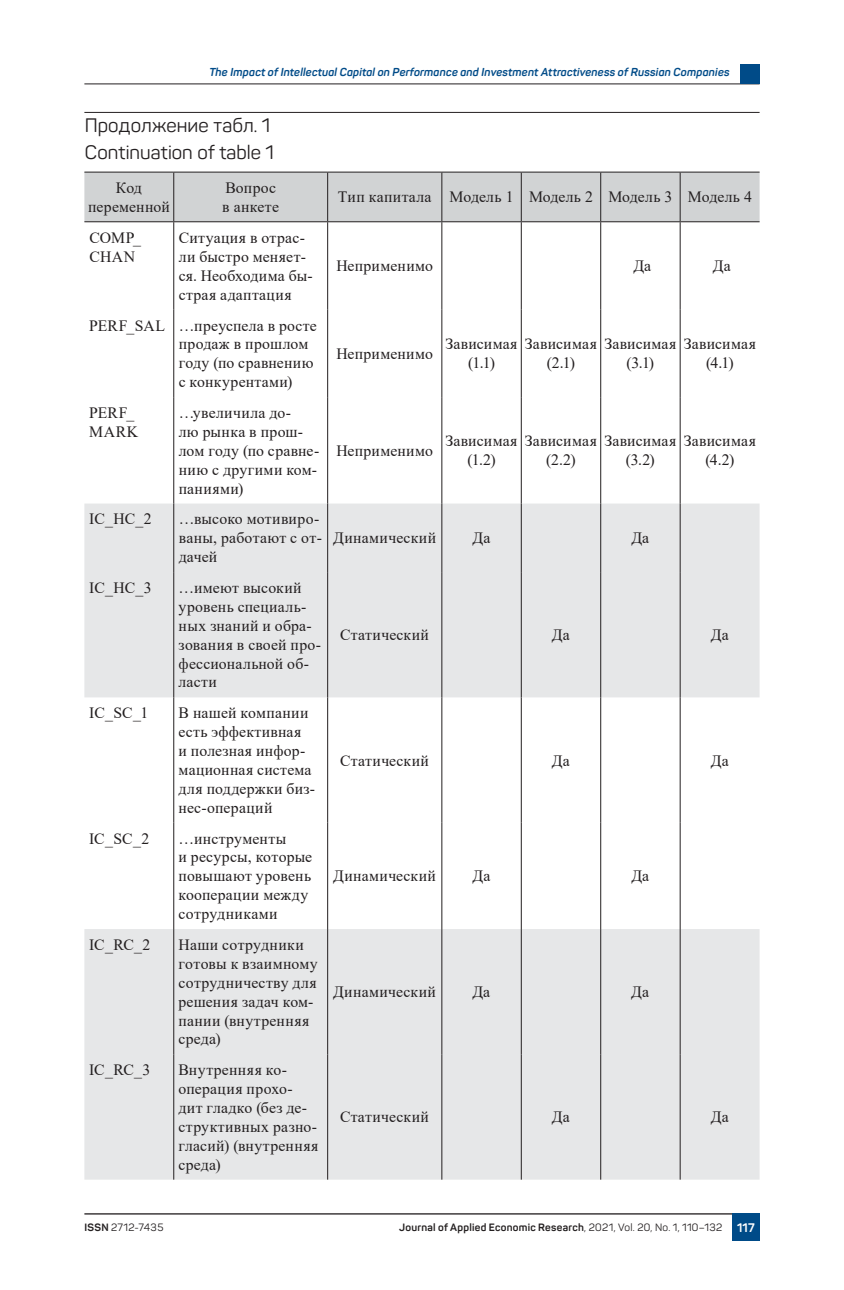
<style>
.page{position:relative;width:844px;height:1290px;background:#fff}
.page>*{position:absolute;margin:0;border:0;box-sizing:border-box;transform-origin:0 0}
.t1{font:19.25px/27.7px "Panton";letter-spacing:.01em;color:#231f20}
.t2{font:15.75px/18.9px "Times New Roman";letter-spacing:.015em;color:#231f20}
.t3{font:15.75px/18.9px "Times New Roman";letter-spacing:.035em;color:#231f20}
.t4{font:700 12.25px "Panton";color:#fff}
.t5{font:italic 700 11.38px "Panton";letter-spacing:.015em;color:#004b88}
.t6{font:700 10.5px "Panton";letter-spacing:.025em;color:#231f20}
.t7{font:10.5px "Panton";letter-spacing:.035em;color:#231f20}
.s1{font-weight:700}
.s2{font-weight:400}
</style>
<div class="page">
<div style="left:84px;top:173px;width:675px;height:48px;background:#d1d3d4"></div>
<svg style="left:84px;top:503px;width:675px;height:676px;fill:#e6e7e8"></svg>
<hr style="left:84px;top:172px;width:90px;height:1px;background:#231f20">
<hr style="left:174px;top:172px;width:153px;height:1px;background:#231f20">
<hr style="left:327px;top:172px;width:114px;height:1px;background:#231f20">
<hr style="left:441px;top:172px;width:80px;height:1px;background:#231f20">
<hr style="left:521px;top:172px;width:79px;height:1px;background:#231f20">
<hr style="left:600px;top:172px;width:80px;height:1px;background:#231f20">
<hr style="left:680px;top:172px;width:79px;height:1px;background:#231f20">
<hr style="left:173px;top:173px;width:1px;height:48px;background:#231f20">
<hr style="left:327px;top:173px;width:1px;height:48px;background:#231f20">
<hr style="left:441px;top:173px;width:1px;height:48px;background:#231f20">
<hr style="left:521px;top:173px;width:1px;height:48px;background:#231f20">
<hr style="left:600px;top:173px;width:1px;height:48px;background:#231f20">
<hr style="left:679px;top:173px;width:1px;height:48px;background:#231f20">
<hr style="left:173px;top:222px;width:1px;height:88px;background:#231f20">
<hr style="left:327px;top:222px;width:1px;height:88px;background:#231f20">
<hr style="left:441px;top:222px;width:1px;height:88px;background:#231f20">
<hr style="left:521px;top:222px;width:1px;height:88px;background:#231f20">
<hr style="left:600px;top:222px;width:1px;height:88px;background:#231f20">
<hr style="left:679px;top:222px;width:1px;height:88px;background:#231f20">
<hr style="left:173px;top:310px;width:1px;height:87px;background:#231f20">
<hr style="left:327px;top:310px;width:1px;height:87px;background:#231f20">
<hr style="left:441px;top:310px;width:1px;height:87px;background:#231f20">
<hr style="left:521px;top:310px;width:1px;height:87px;background:#231f20">
<hr style="left:600px;top:310px;width:1px;height:87px;background:#231f20">
<hr style="left:679px;top:310px;width:1px;height:87px;background:#231f20">
<hr style="left:173px;top:397px;width:1px;height:106px;background:#231f20">
<hr style="left:327px;top:397px;width:1px;height:106px;background:#231f20">
<hr style="left:441px;top:397px;width:1px;height:106px;background:#231f20">
<hr style="left:521px;top:397px;width:1px;height:106px;background:#231f20">
<hr style="left:600px;top:397px;width:1px;height:106px;background:#231f20">
<hr style="left:679px;top:397px;width:1px;height:106px;background:#231f20">
<hr style="left:173px;top:503px;width:1px;height:69px;background:#231f20">
<hr style="left:327px;top:503px;width:1px;height:69px;background:#231f20">
<hr style="left:441px;top:503px;width:1px;height:69px;background:#231f20">
<hr style="left:521px;top:503px;width:1px;height:69px;background:#231f20">
<hr style="left:600px;top:503px;width:1px;height:69px;background:#231f20">
<hr style="left:679px;top:503px;width:1px;height:69px;background:#231f20">
<hr style="left:173px;top:572px;width:1px;height:125px;background:#231f20">
<hr style="left:327px;top:572px;width:1px;height:125px;background:#231f20">
<hr style="left:441px;top:572px;width:1px;height:125px;background:#231f20">
<hr style="left:521px;top:572px;width:1px;height:125px;background:#231f20">
<hr style="left:600px;top:572px;width:1px;height:125px;background:#231f20">
<hr style="left:679px;top:572px;width:1px;height:125px;background:#231f20">
<hr style="left:173px;top:697px;width:1px;height:126px;background:#231f20">
<hr style="left:327px;top:697px;width:1px;height:126px;background:#231f20">
<hr style="left:441px;top:697px;width:1px;height:126px;background:#231f20">
<hr style="left:521px;top:697px;width:1px;height:126px;background:#231f20">
<hr style="left:600px;top:697px;width:1px;height:126px;background:#231f20">
<hr style="left:679px;top:697px;width:1px;height:126px;background:#231f20">
<hr style="left:173px;top:823px;width:1px;height:106px;background:#231f20">
<hr style="left:327px;top:823px;width:1px;height:106px;background:#231f20">
<hr style="left:441px;top:823px;width:1px;height:106px;background:#231f20">
<hr style="left:521px;top:823px;width:1px;height:106px;background:#231f20">
<hr style="left:600px;top:823px;width:1px;height:106px;background:#231f20">
<hr style="left:679px;top:823px;width:1px;height:106px;background:#231f20">
<hr style="left:173px;top:929px;width:1px;height:125px;background:#231f20">
<hr style="left:327px;top:929px;width:1px;height:125px;background:#231f20">
<hr style="left:441px;top:929px;width:1px;height:125px;background:#231f20">
<hr style="left:521px;top:929px;width:1px;height:125px;background:#231f20">
<hr style="left:600px;top:929px;width:1px;height:125px;background:#231f20">
<hr style="left:679px;top:929px;width:1px;height:125px;background:#231f20">
<hr style="left:173px;top:1054px;width:1px;height:125px;background:#231f20">
<hr style="left:327px;top:1054px;width:1px;height:125px;background:#231f20">
<hr style="left:441px;top:1054px;width:1px;height:125px;background:#231f20">
<hr style="left:521px;top:1054px;width:1px;height:125px;background:#231f20">
<hr style="left:600px;top:1054px;width:1px;height:125px;background:#231f20">
<hr style="left:679px;top:1054px;width:1px;height:125px;background:#231f20">
<hr style="left:84px;top:221px;width:90px;height:1px;background:#231f20">
<hr style="left:174px;top:221px;width:153px;height:1px;background:#231f20">
<hr style="left:327px;top:221px;width:114px;height:1px;background:#231f20">
<hr style="left:441px;top:221px;width:80px;height:1px;background:#231f20">
<hr style="left:521px;top:221px;width:79px;height:1px;background:#231f20">
<hr style="left:600px;top:221px;width:80px;height:1px;background:#231f20">
<hr style="left:680px;top:221px;width:79px;height:1px;background:#231f20">
<hr style="left:84px;top:112px;width:675px;height:1px;background:#231f20">
<hr style="left:84px;top:83px;width:675px;height:1px;background:#231f20">
<hr style="left:84px;top:1213px;width:675px;height:1px;background:#231f20">
<div style="left:739px;top:64px;width:20px;height:20px;background:#004b88"></div>
<div style="left:732px;top:1213px;width:27px;height:28px;background:#004b88"></div>
<p class="t5" style="left:209px;top:65px;width:521px">The Impact of Intellectual Capital on Performance and Investment Attractiveness of Russian Companies</p>
<p class="t1" style="left:85px;top:111px;width:191px">Продолжение табл. 1<br>Continuation of table 1</p>
<p class="t2" style="left:88px;top:178px;width:83px;text-align:center">Код переменной</p>
<p class="t2" style="left:222px;top:178px;width:58px">Вопрос в анкете</p>
<p class="t2" style="left:338px;top:187px;width:415px">Тип капитала Модель 1 Модель 2 Модель 3 Модель 4</p>
<p class="t2" style="left:89px;top:228px;width:53px">COMP_<br>CHAN</p>
<p class="t2" style="left:179px;top:228px;width:135px">Ситуация в отрас&shy;ли быстро меняет&shy;ся. Необходима бы&shy;страя адаптация</p>
<p class="t2" style="left:336px;top:256px;width:98px">Неприменимо</p>
<p class="t2" style="left:633px;top:256px;width:19px">Да</p>
<p class="t2" style="left:712px;top:256px;width:19px">Да</p>
<p class="t2" style="left:179px;top:315px;width:140px;text-indent:-89px">PERF_SAL …преуспела в росте продаж в прошлом году (по сравнению с конкурентами)</p>
<p class="t3" style="left:89px;top:403px;width:50px">PERF_<br>MARK</p>
<p class="t2" style="left:179px;top:403px;width:142px">…увеличила до-<br>лю рынка в прош&shy;лом году (по сравне&shy;нию с другими ком&shy;паниями)</p>
<p class="t2" style="left:89px;top:509px;width:64px">IC_HC_2</p>
<p class="t2" style="left:179px;top:509px;width:145px">…высоко мотивиро&shy;ваны, работают с от&shy;дачей</p>
<p class="t2" style="left:89px;top:578px;width:64px">IC_HC_3</p>
<p class="t2" style="left:178px;top:578px;width:144px">…имеют высокий уровень специаль&shy;ных знаний и обра&shy;зования в своей про&shy;фессиональной об&shy;ласти</p>
<p class="t2" style="left:89px;top:703px;width:61px">IC_SC_1</p>
<p class="t2" style="left:178px;top:703px;width:138px">В нашей компании есть эффективная<br>и полезная инфор&shy;мационная система для поддержки биз&shy;нес-операций</p>
<p class="t2" style="left:89px;top:828px;width:61px">IC_SC_2</p>
<p class="t2" style="left:178px;top:828px;width:135px">…инструменты<br>и ресурсы, которые повышают уровень кооперации между сотрудниками</p>
<p class="t2" style="left:89px;top:935px;width:63px">IC_RC_2</p>
<p class="t2" style="left:178px;top:935px;width:141px">Наши сотрудники готовы к взаимному сотрудничеству для решения задач ком&shy;пании (внутренняя среда)</p>
<p class="t2" style="left:89px;top:1060px;width:63px">IC_RC_3</p>
<p class="t2" style="left:178px;top:1060px;width:141px">Внутренняя ко&shy;операция прохо&shy;дит гладко (без де&shy;структивных разно&shy;гласий) (внутренняя среда)</p>
<p class="t2" style="left:336px;top:344px;width:98px">Неприменимо</p>
<p class="t2" style="left:445px;top:334px;width:74px;text-align:center">Зависимая (1.1)</p>
<p class="t2" style="left:524px;top:334px;width:74px;text-align:center">Зависимая (2.1)</p>
<p class="t2" style="left:604px;top:334px;width:74px;text-align:center">Зависимая (3.1)</p>
<p class="t2" style="left:683px;top:334px;width:74px;text-align:center">Зависимая (4.1)</p>
<p class="t2" style="left:336px;top:441px;width:98px">Неприменимо</p>
<p class="t2" style="left:445px;top:431px;width:74px;text-align:center">Зависимая (1.2)</p>
<p class="t2" style="left:524px;top:431px;width:74px;text-align:center">Зависимая (2.2)</p>
<p class="t2" style="left:604px;top:431px;width:74px;text-align:center">Зависимая (3.2)</p>
<p class="t2" style="left:683px;top:431px;width:74px;text-align:center">Зависимая (4.2)</p>
<p class="t2" style="left:333px;top:528px;width:104px">Динамический</p>
<p class="t2" style="left:472px;top:528px;width:19px">Да</p>
<p class="t2" style="left:631px;top:528px;width:19px">Да</p>
<p class="t2" style="left:340px;top:625px;width:90px">Статический</p>
<p class="t2" style="left:552px;top:625px;width:19px">Да</p>
<p class="t2" style="left:710px;top:625px;width:19px">Да</p>
<p class="t2" style="left:340px;top:750px;width:90px">Статический</p>
<p class="t2" style="left:551px;top:750px;width:19px">Да</p>
<p class="t2" style="left:710px;top:750px;width:19px">Да</p>
<p class="t2" style="left:333px;top:866px;width:104px">Динамический</p>
<p class="t2" style="left:472px;top:866px;width:19px">Да</p>
<p class="t2" style="left:631px;top:866px;width:19px">Да</p>
<p class="t2" style="left:333px;top:982px;width:104px">Динамический</p>
<p class="t2" style="left:472px;top:982px;width:19px">Да</p>
<p class="t2" style="left:631px;top:982px;width:19px">Да</p>
<p class="t2" style="left:340px;top:1107px;width:90px">Статический</p>
<p class="t2" style="left:551px;top:1107px;width:19px">Да</p>
<p class="t2" style="left:710px;top:1107px;width:19px">Да</p>
<p class="t7" style="left:84px;top:1221px;width:81px"><span class="s1">ISSN</span> 2712-7435</p>
<p class="t6" style="left:399px;top:1221px;width:324px">Journal of Applied Economic Research<span class="s2">, 2021, Vol. 20, No. 1, 110–132</span></p>
<p class="t4" style="left:737px;top:1220px;width:19px">117</p>
</div>
